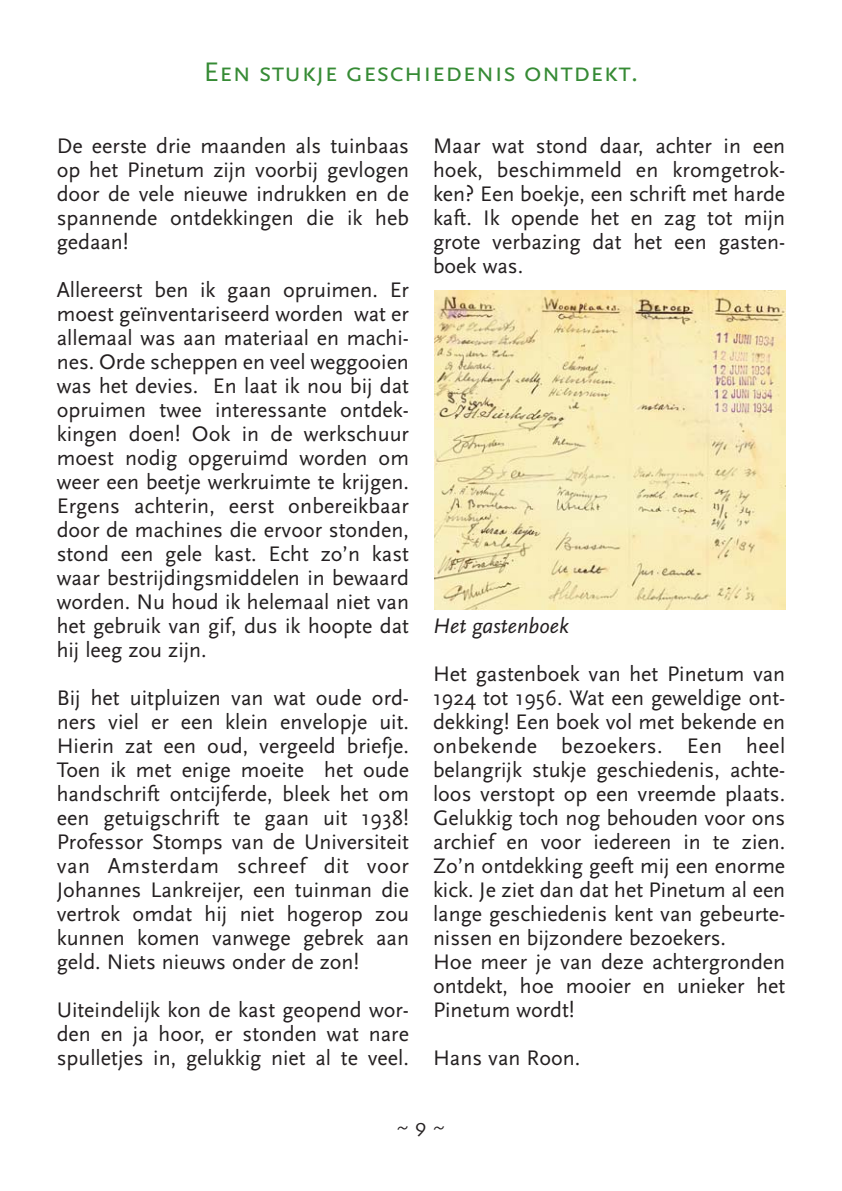
<style>
.page{position:relative;width:842px;height:1191px;background:#fff}
.page>*{position:absolute;margin:0;border:0;box-sizing:border-box;transform-origin:0 0}
.t1{font:28px "Scala Sans Caps";color:#368b35}
.t2{font:22px/24px "Scala Sans";color:#231f20;text-align:justify}
.t3{font:italic 22px "Scala Sans";color:#231f20}
.t4{font:20px "Skia";color:#231f20}
</style>
<div class="page">
<img style="left:434px;top:290px;width:351px;height:319px">
<p class="t1" style="left:204px;top:55px;width:436px">Een stukje geschiedenis ontdekt.</p>
<p class="t2" style="left:57px;top:135px;width:354px">De eerste drie maanden als tuinbaas op het Pinetum zijn voorbij gevlogen door de vele nieuwe indrukken en de spannende ontdekkingen die ik heb gedaan!</p>
<p class="t2" style="left:57px;top:279px;width:354px">Allereerst ben ik gaan opruimen. Er moest geïnventariseerd worden wat er allemaal was aan materiaal en machi&shy;nes. Orde scheppen en veel weggooien was het devies. En laat ik nou bij dat opruimen twee interessante ontdek&shy;kingen doen! Ook in de werkschuur moest nodig opgeruimd worden om weer een beetje werkruimte te krijgen.<br>Ergens achterin, eerst onbereikbaar door de machines die ervoor stonden, stond een gele kast. Echt zo’n kast waar bestrijdingsmiddelen in bewaard worden. Nu houd ik helemaal niet van het gebruik van gif, dus ik hoopte dat hij leeg zou zijn.</p>
<p class="t2" style="left:57px;top:687px;width:354px">Bij het uitpluizen van wat oude ord&shy;ners viel er een klein envelopje uit.<br>Hierin zat een oud, vergeeld briefje.<br>Toen ik met enige moeite het oude handschrift ontcijferde, bleek het om een getuigschrift te gaan uit 1938!<br>Professor Stomps van de Universiteit van Amsterdam schreef dit voor Johannes Lankreijer, een tuinman die vertrok omdat hij niet hogerop zou kunnen komen vanwege gebrek aan geld. Niets nieuws onder de zon!</p>
<p class="t2" style="left:57px;top:999px;width:354px">Uiteindelijk kon de kast geopend wor&shy;den en ja hoor, er stonden wat nare spulletjes in, gelukkig niet al te veel.</p>
<p class="t2" style="left:433px;top:135px;width:354px">Maar wat stond daar, achter in een hoek, beschimmeld en kromgetrok&shy;ken? Een boekje, een schrift met harde kaft. Ik opende het en zag tot mijn grote verbazing dat het een gasten&shy;boek was.</p>
<p class="t3" style="left:433px;top:617px;width:137px">Het gastenboek</p>
<p class="t2" style="left:433px;top:663px;width:354px;text-align:left">Het gastenboek van het Pinetum van 1924 tot 1956. Wat een geweldige ont&shy;dekking! Een boek vol met bekende en onbekende bezoekers. Een heel belangrijk stukje geschiedenis, achte&shy;loos verstopt op een vreemde plaats.<br>Gelukkig toch nog behouden voor ons archief en voor iedereen in te zien.<br>Zo’n ontdekking geeft mij een enorme kick. Je ziet dan dat het Pinetum al een lange geschiedenis kent van gebeurte&shy;nissen en bijzondere bezoekers.<br>Hoe meer je van deze achtergronden ontdekt, hoe mooier en unieker het Pinetum wordt!</p>
<p class="t2" style="left:433px;top:1047px;width:149px">Hans van Roon.</p>
<p class="t4" style="left:396px;top:1114px;width:52px">˜ 9 ˜</p>
</div>
